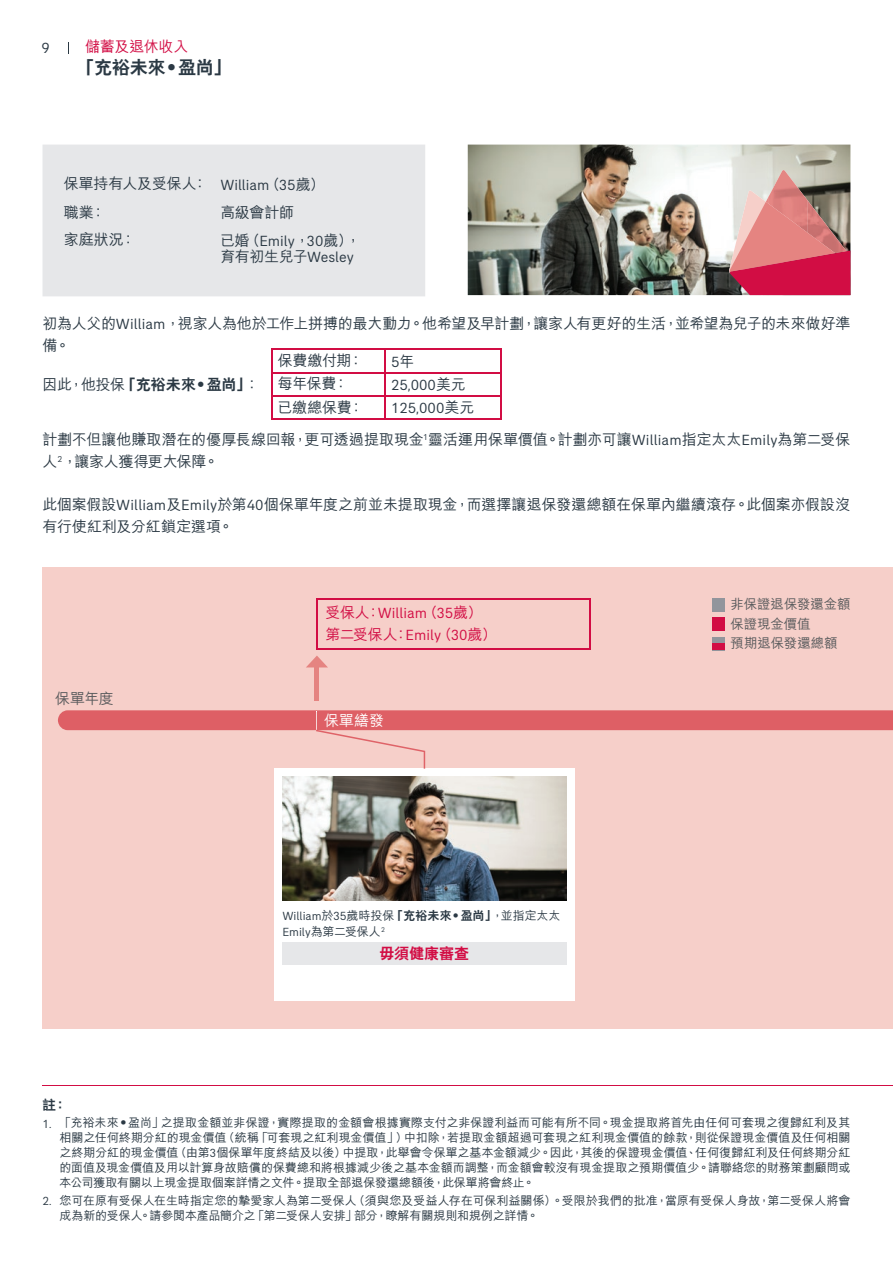
<style>
.page{position:relative;width:893px;height:1263px;background:#fff}
.page>*{position:absolute;margin:0;border:0;box-sizing:border-box;transform-origin:0 0}
.t1{font:800 18px "C Hei 2 HK";letter-spacing:-.015em;color:#2b3944}
.t2{font:500 15px/21.8px "M Hei HK";letter-spacing:-.015em;color:#2b3944}
.t3{font:500 15px "M Hei HK";letter-spacing:-.02em;color:#d20d44}
.t4{font:15px "AIA Everest";color:#2b3944}
.t5{font:800 15px "C Hei 2 HK";letter-spacing:-.005em;color:#2b3944}
.t6{font:15px "AIA Everest";color:#d20d44}
.t7{font:800 15px "C Hei 2 HK";letter-spacing:-.01em;color:#d20d44}
.t8{font:500 15px "M Hei HK";color:#fff}
.t9{font:500 15px "M Hei HK";color:#585a5c}
.t10{font:500 13.5px/19.5px "M Hei HK";letter-spacing:-.01em;color:#585a5c}
.t11{font:800 13.5px "C Hei 2 HK";color:#2b3944}
.t12{font:500 12px/15px "M Hei HK";letter-spacing:-.01em;color:#2b3944}
.s1{font-family:"AIA Everest";font-weight:400}
.s2{font-family:"M Hei HK";font-weight:500}
.s3{font-family:"C Hei 2 HK";font-weight:800}
</style>
<div class="page">
<div style="left:43px;top:568px;width:850px;height:461px;background:#f6cfc9"></div>
<img style="left:468px;top:145px;width:382px;height:150px">
<hr style="left:43px;top:1085px;width:850px;height:1px;background:#d20d44">
<hr style="left:315px;top:667px;width:4px;height:34px;background:#e58481">
<svg style="left:306px;top:656px;width:22px;height:11px"></svg>
<img style="left:769px;top:170px;width:39px;height:20px">
<svg style="left:729px;top:190px;width:121px;height:105px"></svg>
<div style="left:275px;top:769px;width:300px;height:231px;background:#fff"></div>
<svg style="left:58px;top:710px;width:835px;height:59px"></svg>
<hr style="left:271px;top:349px;width:114px;height:1px;background:#d20d44">
<hr style="left:271px;top:350px;width:2px;height:22px;background:#d20d44">
<hr style="left:385px;top:349px;width:117px;height:1px;background:#d20d44">
<hr style="left:384px;top:350px;width:2px;height:22px;background:#d20d44">
<hr style="left:500px;top:350px;width:2px;height:22px;background:#d20d44">
<hr style="left:271px;top:372px;width:114px;height:1px;background:#d20d44">
<hr style="left:271px;top:373px;width:2px;height:22px;background:#d20d44">
<hr style="left:385px;top:372px;width:117px;height:1px;background:#d20d44">
<hr style="left:384px;top:373px;width:2px;height:22px;background:#d20d44">
<hr style="left:500px;top:373px;width:2px;height:22px;background:#d20d44">
<hr style="left:271px;top:395px;width:114px;height:2px;background:#d20d44">
<hr style="left:271px;top:397px;width:2px;height:21px;background:#d20d44">
<hr style="left:385px;top:395px;width:117px;height:2px;background:#d20d44">
<hr style="left:384px;top:397px;width:2px;height:21px;background:#d20d44">
<hr style="left:500px;top:397px;width:2px;height:21px;background:#d20d44">
<hr style="left:271px;top:418px;width:114px;height:2px;background:#d20d44">
<hr style="left:385px;top:418px;width:117px;height:2px;background:#d20d44">
<div style="left:282px;top:942px;width:284px;height:22px;background:#e6e7e9"></div>
<hr style="left:316px;top:598px;width:274px;height:1px;background:#d20d44">
<hr style="left:316px;top:599px;width:2px;height:49px;background:#d20d44">
<hr style="left:589px;top:599px;width:1px;height:49px;background:#d20d44">
<hr style="left:316px;top:648px;width:274px;height:1px;background:#d20d44">
<div style="left:43px;top:145px;width:382px;height:151px;background:#e6e7e9"></div>
<div style="left:712px;top:598px;width:13px;height:13px;background:#92959c"></div>
<div style="left:712px;top:618px;width:13px;height:13px;background:#d20d44"></div>
<svg style="left:712px;top:637px;width:13px;height:7px"></svg>
<div style="left:712px;top:644px;width:13px;height:6px;background:#d20d44"></div>
<img style="left:282px;top:777px;width:284px;height:123px">
<p class="t4" style="left:41px;top:39px;width:10px">9</p>
<p class="t3" style="left:85px;top:36px;width:105px">儲蓄及退休收入</p>
<h1 class="t1" style="left:77px;top:58px;width:155px">「充裕未來•盈尚」</h1>
<p class="t2" style="left:64px;top:168px;width:263px;line-height:28.2px">保單持有⼈及受保⼈： <span class="s1">William</span>（<span class="s1">35</span>歲）職業：</p>
<p class="t2" style="left:220px;top:200px;width:75px">高級會計師</p>
<p class="t2" style="left:64px;top:228px;width:74px">家庭狀況：</p>
<p class="t2" style="left:220px;top:231px;width:142px;line-height:16.5px">已婚（<span class="s1">Emily</span>，<span class="s1">30</span>歲），育有初生兒子<span class="s1">Wesley</span></p>
<p class="t2" style="left:43px;top:311px;width:809px">初為⼈父的<span class="s1">William</span>，視家⼈為他於工作上拼搏的最大動力。他希望及早計劃，讓家⼈有更好的生活，並希望為兒子的未來做好準備。</p>
<p class="t5" style="left:43px;top:376px;width:218px"><span class="s2">因此，他投保</span>「充裕未來•盈尚」<span class="s2">：</span></p>
<p class="t2" style="left:278px;top:348px;width:87px">保費繳付期：</p>
<p class="t4" style="left:391px;top:353px;width:25px">5<span class="s2">年</span></p>
<p class="t2" style="left:278px;top:372px;width:72px">每年保費：</p>
<p class="t4" style="left:391px;top:376px;width:76px">25,000<span class="s2">美元</span></p>
<p class="t2" style="left:278px;top:395px;width:87px">已繳總保費：</p>
<p class="t4" style="left:391px;top:400px;width:85px">125,000<span class="s2">美元</span></p>
<p class="t2" style="left:43px;top:428px;width:809px">計劃不但讓他賺取潛在的優厚長線回報，更可透過提取現金<sup>1</sup>靈活運用保單價值。計劃亦可讓<span class="s1">William</span>指定太太<span class="s1">Emily</span>為第二受保⼈<sup>2</sup>，讓家⼈獲得更大保障。</p>
<p class="t2" style="left:43px;top:492px;width:809px">此個案假設<span class="s1">William</span>及<span class="s1">Emily</span>於第<span class="s1">40</span>個保單年度之前並未提取現金，而選擇讓退保發還總額在保單內繼續滾存。此個案亦假設沒有行使紅利及分紅鎖定選項。</p>
<p class="t9" style="left:55px;top:688px;width:60px">保單年度</p>
<p class="t6" style="left:325px;top:605px;width:159px"><span class="s2">受保⼈：</span>William<span class="s2">（</span>35<span class="s2">歲）</span></p>
<p class="t3" style="left:325px;top:624px;width:173px">第二受保⼈：<span class="s1">Emily</span>（<span class="s1">30</span>歲）</p>
<p class="t8" style="left:324px;top:709px;width:61px">保單繕發</p>
<p class="t12" style="left:282px;top:907px;width:280px;line-height:15.8px"><span class="s1">William</span>於<span class="s1">35</span>歲時投保<span class="s3">「充裕未來•盈尚」</span>，並指定太太<br><span class="s1">Emily</span>為第二受保⼈<sup>2</sup></p>
<p class="t7" style="left:379px;top:945px;width:91px">毋須健康審查</p>
<p class="t10" style="left:730px;top:593px;width:122px">非保證退保發還金額保證現金價值<br>預期退保發還總額</p>
<p class="t11" style="left:43px;top:1098px;width:26px">註：</p>
<p class="t12" style="left:60px;top:1114px;width:792px;text-align:justify;text-indent:-17px"><span class="s1">1.</span> 「充裕未來•盈尚」之提取金額並非保證，實際提取的金額會根據實際支付之非保證利益而可能有所不同。現金提取將首先由任何可套現之復歸紅利及其相關之任何終期分紅的現金價值（統稱「可套現之紅利現金價值」）中扣除，若提取金額超過可套現之紅利現金價值的餘款，則從保證現金價值及任何相關之終期分紅的現金價值（由第<span class="s1">3</span>個保單年度終結及以後）中提取，此舉會令保單之基本金額減少。因此，其後的保證現金價值、任何復歸紅利及任何終期分紅的面值及現金價值及用以計算身故賠償的保費總和將根據減少後之基本金額而調整，而金額會較沒有現金提取之預期價值少。請聯絡您的財務策劃顧問或本公司獲取有關以上現金提取個案詳情之文件。提取全部退保發還總額後，此保單將會終止。</p>
<p class="t12" style="left:60px;top:1191px;width:792px;text-indent:-17px"><span class="s1">2.</span> 您可在原有受保⼈在生時指定您的摯愛家⼈為第二受保⼈（須與您及受益⼈存在可保利益關係）。受限於我們的批准，當原有受保⼈身故，第二受保⼈將會成為新的受保⼈。請參閱本產品簡介之「第二受保⼈安排」部分，瞭解有關規則和規例之詳情。</p>
</div>
